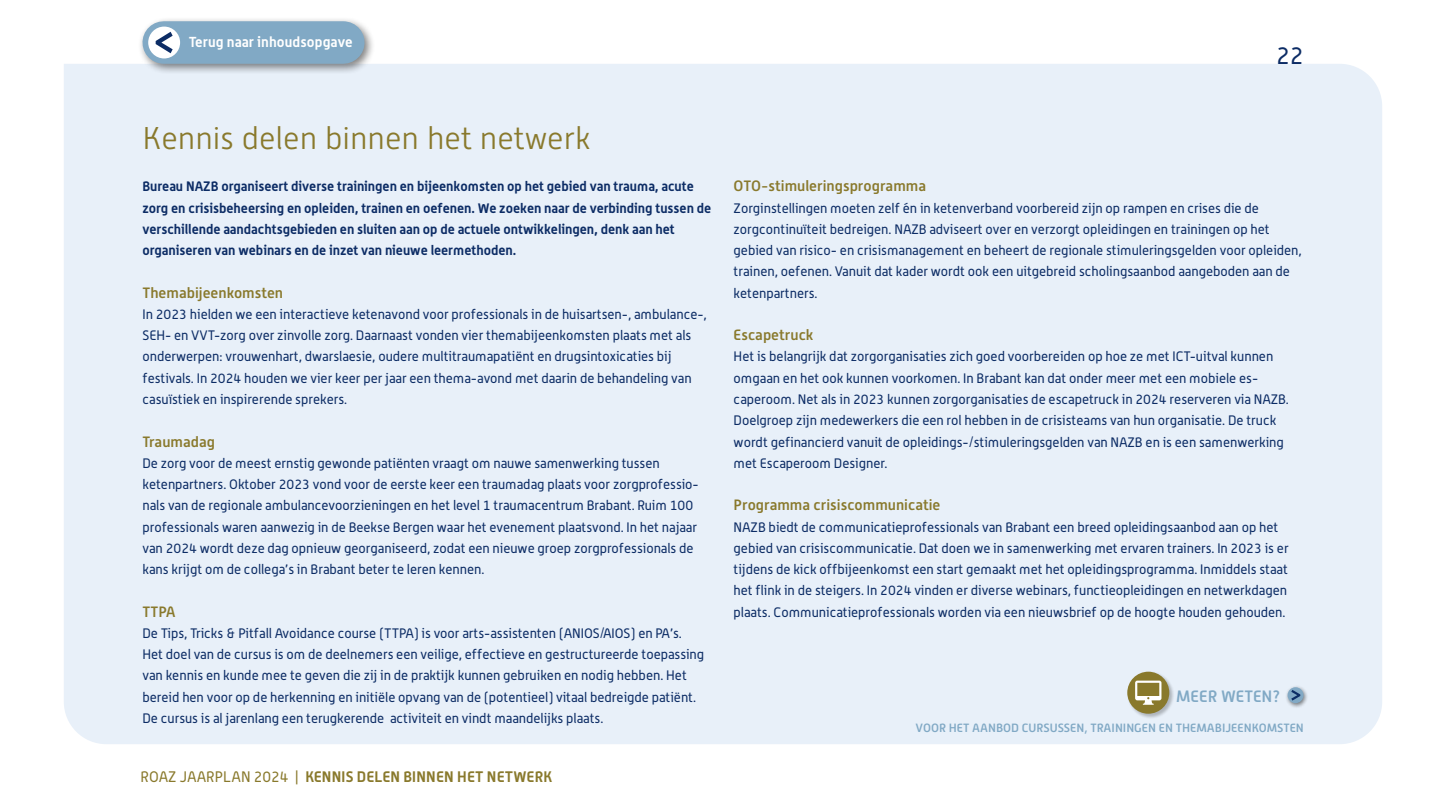
<style>
.page{position:relative;width:1446px;height:808px;background:#fff}
.page>*{position:absolute;margin:0;border:0;box-sizing:border-box;transform-origin:0 0}
.Kop_light_32pt{font:300 31.5px "Alwyn New";color:#89792c}
.Kop_light_32pt-2{font:24px "Alwyn";color:#0c2c65}
.Meer_weten{font:500 16.5px "Alwyn New";color:#81a9c5}
.Tussenkopje_10_pt{font:500 15px "Alwyn New";color:#89792c}
.intro{font:700 15px "Alwyn";letter-spacing:.015em;color:#89792c}
.inhoudsopgave{font:700 14.25px "Alwyn";letter-spacing:.01em;color:#fff}
.Bodytekst_9_pt{font:13.5px/21.3px "Alwyn";color:#0c2c65}
.Bodytekst_9_pt-2{font:700 13.5px/21.3px "Alwyn";color:#0c2c65}
.Meer_weten-2{font:500 12px "Alwyn New";color:#81a9c5}
.s1{font-weight:400}
</style>
<div class="page">
<div style="left:64px;top:64px;width:1318px;height:680px;background:#e8f0f9"></div>
<div style="left:138px;top:16px;width:237px;height:59px;background:#000;opacity:.5"></div>
<div style="left:164px;top:21px;width:179px;height:43px;background:#81a9c5"></div>
<div style="left:148px;top:27px;width:32px;height:31px;background:#fff;border-radius:50%"></div>
<svg style="left:156px;top:32px;width:17px;height:21px"></svg>
<div style="left:1126px;top:671px;width:48px;height:48px;background:#000;opacity:.25"></div>
<div style="left:1127px;top:672px;width:42px;height:42px;background:#89792c;border-radius:50%"></div>
<svg style="left:1135px;top:681px;width:26px;height:24px"></svg>
<div style="left:1285px;top:685px;width:24px;height:24px;background:#000;opacity:.5"></div>
<svg style="left:1287px;top:687px;width:16px;height:16px"></svg>
<svg style="left:1291px;top:690px;width:9px;height:10px"></svg>
<p class="inhoudsopgave" style="left:189px;top:33px;width:166px">Terug naar inhoudsopgave</p>
<p class="Kop_light_32pt-2" style="left:1276px;top:41px;width:29px">22</p>
<p class="Kop_light_32pt" style="left:142px;top:121px;width:449px">Kennis delen binnen het netwerk</p>
<p class="Bodytekst_9_pt-2" style="left:142px;top:176px;width:570px">Bureau NAZB organiseert diverse trainingen en bijeenkomsten op het gebied van trauma, acute zorg en crisisbeheersing en opleiden, trainen en oefenen. We zoeken naar de verbinding tussen de verschillende aandachtsgebieden en sluiten aan op de actuele ontwikkelingen, denk aan het organiseren van webinars en de inzet van nieuwe leermethoden.</p>
<p class="Tussenkopje_10_pt" style="left:142px;top:284px;width:142px">Themabijeenkomsten</p>
<p class="Bodytekst_9_pt" style="left:142px;top:303px;width:566px">In 2023 hielden we een interactieve ketenavond voor professionals in de huisartsen-, ambulance-, SEH- en VVT-zorg over zinvolle zorg. Daarnaast vonden vier themabijeenkomsten plaats met als onderwerpen: vrouwenhart, dwarslaesie, oudere multitraumapatiënt en drugsintoxicaties bij festivals. In 2024 houden we vier keer per jaar een thema-avond met daarin de behandeling van casuïstiek en inspirerende sprekers.</p>
<p class="Tussenkopje_10_pt" style="left:142px;top:433px;width:74px">Traumadag</p>
<p class="Bodytekst_9_pt" style="left:142px;top:452px;width:558px">De zorg voor de meest ernstig gewonde patiënten vraagt om nauwe samenwerking tussen ketenpartners. Oktober 2023 vond voor de eerste keer een traumadag plaats voor zorgprofessio&shy;nals van de regionale ambulancevoorzieningen en het level 1 traumacentrum Brabant. Ruim 100 professionals waren aanwezig in de Beekse Bergen waar het evenement plaatsvond. In het najaar van 2024 wordt deze dag opnieuw georganiseerd, zodat een nieuwe groep zorgprofessionals de kans krijgt om de collega’s in Brabant beter te leren kennen.</p>
<p class="Tussenkopje_10_pt" style="left:142px;top:603px;width:35px">TTPA</p>
<p class="Bodytekst_9_pt" style="left:142px;top:622px;width:563px">De Tips, Tricks &amp; Pitfall Avoidance course (TTPA) is voor arts-assistenten (ANIOS/AIOS) en PA’s.<br>Het doel van de cursus is om de deelnemers een veilige, effectieve en gestructureerde toepassing van kennis en kunde mee te geven die zij in de praktijk kunnen gebruiken en nodig hebben. Het bereid hen voor op de herkenning en initiële opvang van de (potentieel) vitaal bedreigde patiënt.</p>
<p class="Bodytekst_9_pt" style="left:142px;top:707px;width:462px">De cursus is al jarenlang een terugkerende activiteit en vindt maandelijks plaats.</p>
<p class="intro" style="left:140px;top:767px;width:413px"><span class="s1">ROAZ JAARPLAN 2024 |</span> KENNIS DELEN BINNEN HET NETWERK</p>
<p class="Tussenkopje_10_pt" style="left:733px;top:178px;width:194px">OTO-stimuleringsprogramma</p>
<p class="Bodytekst_9_pt" style="left:733px;top:197px;width:570px">Zorginstellingen moeten zelf én in ketenverband voorbereid zijn op rampen en crises die de zorgcontinuïteit bedreigen. NAZB adviseert over en verzorgt opleidingen en trainingen op het gebied van risico- en crisismanagement en beheert de regionale stimuleringsgelden voor opleiden, trainen, oefenen. Vanuit dat kader wordt ook een uitgebreid scholingsaanbod aangeboden aan de ketenpartners.</p>
<p class="Tussenkopje_10_pt" style="left:733px;top:326px;width:81px">Escapetruck</p>
<p class="Bodytekst_9_pt" style="left:733px;top:346px;width:557px">Het is belangrijk dat zorgorganisaties zich goed voorbereiden op hoe ze met ICT-uitval kunnen omgaan en het ook kunnen voorkomen. In Brabant kan dat onder meer met een mobiele es&shy;caperoom. Net als in 2023 kunnen zorgorganisaties de escapetruck in 2024 reserveren via NAZB.<br>Doelgroep zijn medewerkers die een rol hebben in de crisisteams van hun organisatie. De truck wordt gefinancierd vanuit de opleidings-/stimuleringsgelden van NAZB en is een samenwerking met Escaperoom Designer.</p>
<p class="Tussenkopje_10_pt" style="left:733px;top:497px;width:208px">Programma crisiscommunicatie</p>
<p class="Bodytekst_9_pt" style="left:733px;top:516px;width:556px">NAZB biedt de communicatieprofessionals van Brabant een breed opleidingsaanbod aan op het gebied van crisiscommunicatie. Dat doen we in samenwerking met ervaren trainers. In 2023 is er tijdens de kick offbijeenkomst een start gemaakt met het opleidingsprogramma. Inmiddels staat het flink in de steigers. In 2024 vinden er diverse webinars, functieopleidingen en netwerkdagen plaats. Communicatieprofessionals worden via een nieuwsbrief op de hoogte houden gehouden.</p>
<p class="Meer_weten" style="left:1176px;top:687px;width:106px">MEER WETEN?</p>
<p class="Meer_weten-2" style="left:915px;top:721px;width:390px">VOOR HET AANBOD CURSUSSEN, TRAININGEN EN THEMABIJEENKOMSTEN</p>
</div>
